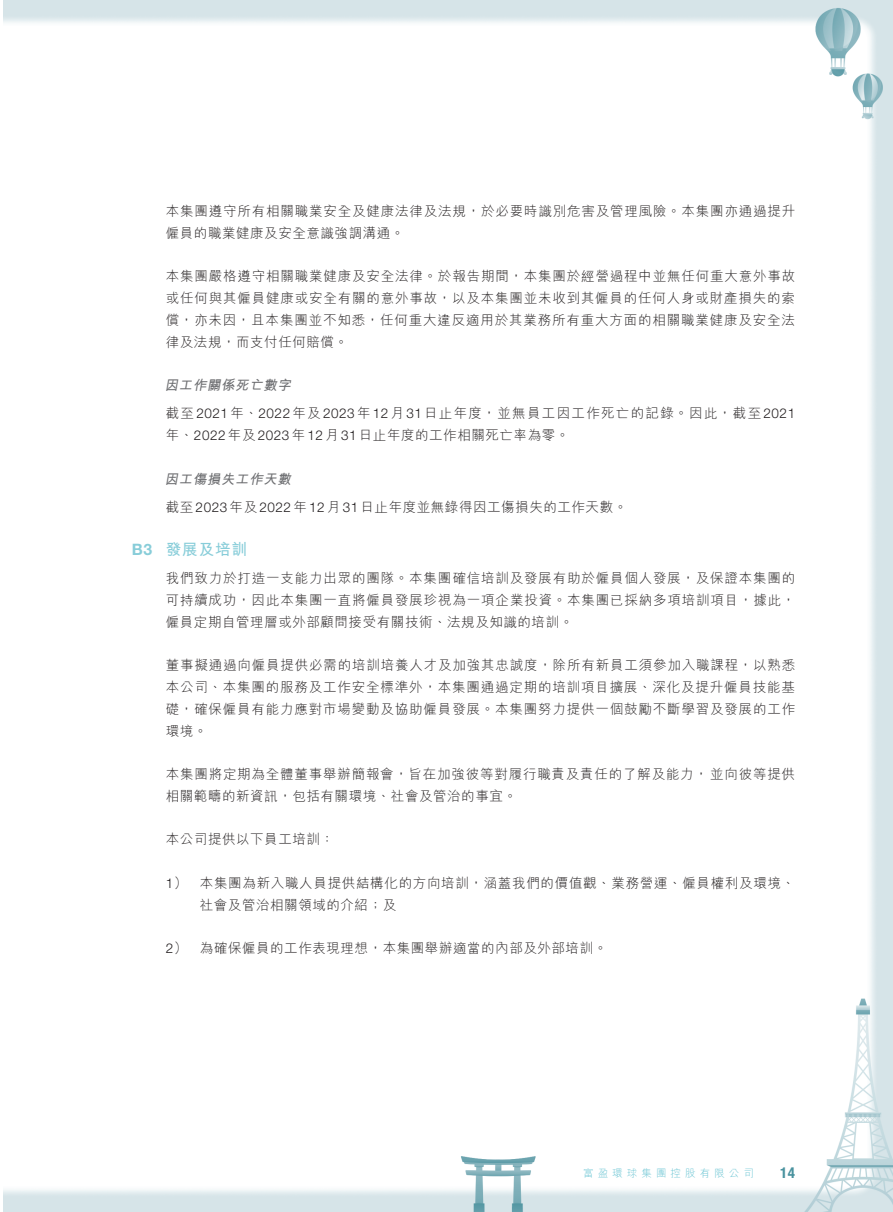
<style>
.page{position:relative;width:893px;height:1212px;background:#fff}
.page>*{position:absolute;margin:0;border:0;box-sizing:border-box;transform-origin:0 0}
._4__副標題{font:700 15.75px "M Hei HK";letter-spacing:.04em;color:#88cdd9}
.t1{font:700 condensed 15px "Helvetica Neue LT Std";color:#4a939f}
._1__內文{font:300 13.5px/21.8px "M Hei HK";letter-spacing:.05em;color:#231f20}
._1__內文-2{font:300 13.5px/21.8px "M Hei HK";letter-spacing:.095em;color:#231f20}
._5__副副標題{font:italic 700 13.5px "M Hei HK";color:#6c6d70}
.t2{font:300 10.5px "M Hei HK";letter-spacing:.39em;color:#66c3d2}
.s1{font-family:"Helvetica Neue LT Std"}
</style>
<div class="page">
<img style="left:3px;top:0;width:890px;height:1212px">
<p class="_1__內文" style="left:166px;top:200px;width:631px">本集團遵守所有相關職業安全及健康法律及法規，於必要時識別危害及管理風險。本集團亦通過提升僱員的職業健康及安全意識強調溝通。</p>
<p class="_1__內文" style="left:166px;top:265px;width:631px;text-align:justify">本集團嚴格遵守相關職業健康及安全法律。於報告期間，本集團於經營過程中並無任何重大意外事故或任何與其僱員健康或安全有關的意外事故，以及本集團並未收到其僱員的任何人身或財產損失的索償，亦未因，且本集團並不知悉，任何重大違反適用於其業務所有重大方面的相關職業健康及安全法律及法規，而支付任何賠償。</p>
<p class="_5__副副標題" style="left:165px;top:375px;width:131px">因工作關係死亡數字</p>
<p class="_1__內文-2" style="left:166px;top:402px;width:631px">截至<span class="s1">2021</span>年、<span class="s1">2022</span>年及<span class="s1">2023</span>年<span class="s1">12</span>月<span class="s1">31</span>日止年度，並無員工因工作死亡的記錄。因此，截至<span class="s1">2021</span>年、<span class="s1">2022</span>年及<span class="s1">2023</span>年 <span class="s1">12</span>月 <span class="s1">31</span>日止年度的工作相關死亡率為零。</p>
<p class="_5__副副標題" style="left:165px;top:469px;width:131px">因工傷損失工作天數</p>
<p class="_1__內文" style="left:166px;top:496px;width:463px">截至<span class="s1">2023</span>年及<span class="s1">2022</span>年 <span class="s1">12</span>月 <span class="s1">31</span>日止年度並無錄得因工傷損失的工作天數。</p>
<p class="_4__副標題" style="left:132px;top:538px;width:117px"><span class="s1">B3</span> 發展及培訓</p>
<p class="_1__內文" style="left:166px;top:567px;width:631px;text-align:justify">我們致力於打造一支能力出眾的團隊。本集團確信培訓及發展有助於僱員個人發展，及保證本集團的可持續成功，因此本集團一直將僱員發展珍視為一項企業投資。本集團已採納多項培訓項目，據此，僱員定期自管理層或外部顧問接受有關技術、法規及知識的培訓。</p>
<p class="_1__內文" style="left:166px;top:654px;width:631px;text-align:justify">董事擬通過向僱員提供必需的培訓培養人才及加強其忠誠度，除所有新員工須參加入職課程，以熟悉本公司、本集團的服務及工作安全標準外，本集團通過定期的培訓項目擴展、深化及提升僱員技能基礎，確保僱員有能力應對市場變動及協助僱員發展。本集團努力提供一個鼓勵不斷學習及發展的工作環境。</p>
<p class="_1__內文" style="left:166px;top:763px;width:631px">本集團將定期為全體董事舉辦簡報會，旨在加強彼等對履行職責及責任的了解及能力，並向彼等提供相關範疇的新資訊，包括有關環境、社會及管治的事宜。</p>
<p class="_1__內文" style="left:166px;top:828px;width:170px">本公司提供以下員工培訓：</p>
<p class="_1__內文" style="left:200px;top:872px;width:597px;text-indent:-34px"><span class="s1">1</span>） 本集團為新入職人員提供結構化的方向培訓，涵蓋我們的價值觀、業務營運、僱員權利及環境、社會及管治相關領域的介紹；及</p>
<p class="_1__內文" style="left:166px;top:937px;width:443px"><span class="s1">2</span>） 為確保僱員的工作表現理想，本集團舉辦適當的內部及外部培訓。</p>
<p class="t2" style="left:583px;top:1168px;width:172px">富盈環球集團控股有限公司</p>
<p class="t1" style="left:780px;top:1164px;width:16px">14</p>
</div>
